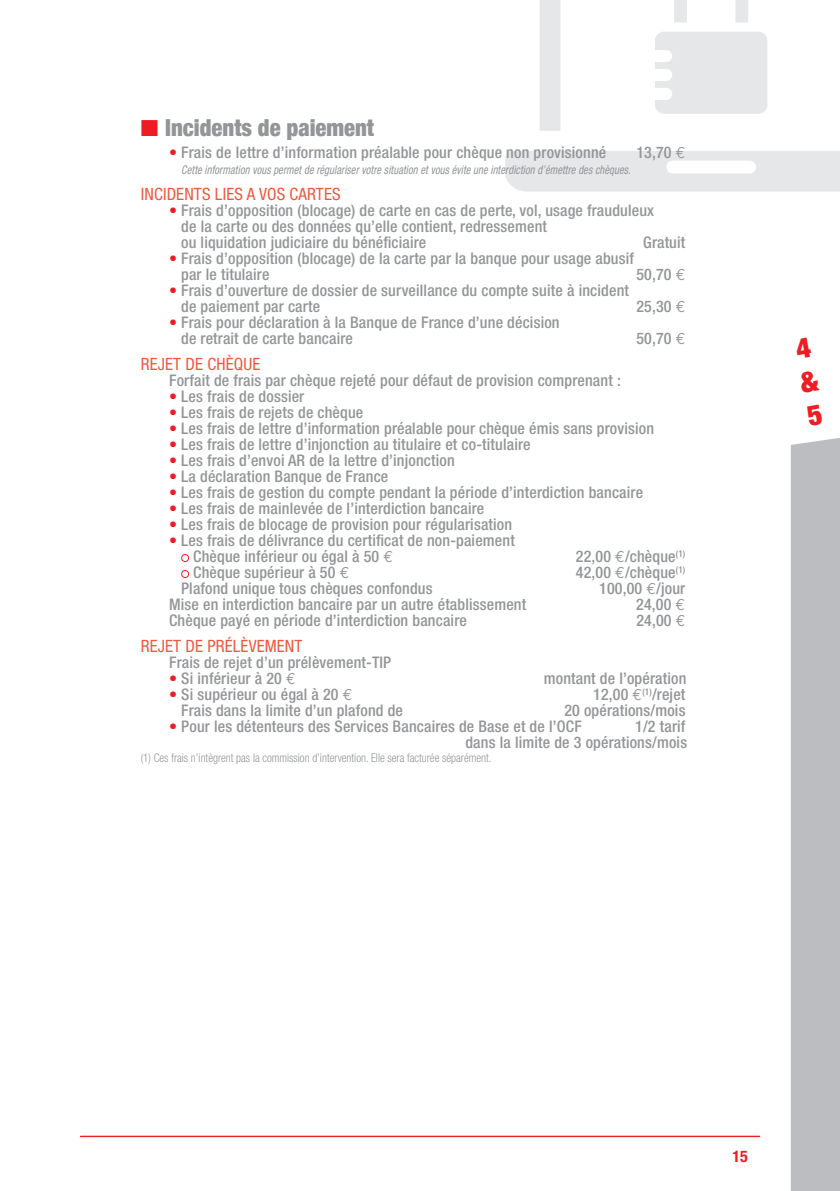
<style>
.page{position:relative;width:840px;height:1191px;background:#fff}
.page>*{position:absolute;margin:0;border:0;box-sizing:border-box;transform-origin:0 0}
.t1{font:900 condensed 23.4px "Helvetica Neue";color:#939598}
.t2{font:condensed 17px "Helvetica Neue LT Std";letter-spacing:.01em;color:#f0593e}
.t3{font:500 condensed 16px/16px "Helvetica Neue LT Std";letter-spacing:.01em;color:#939598}
.t4{font:700 condensed 16px "Helvetica Neue LT Std";color:#ee1d23}
.t5{font:italic condensed 12px "Helvetica Neue";letter-spacing:.01em;color:#939598;scale:.87 1}
.t6{font:300 condensed 12px "Helvetica Neue LT Std";color:#939598;scale:.93 1}
.s1{color:#ee1d23}
.s2{font-family:"Euro Mono";font-weight:400;font-stretch:normal}
</style>
<div class="page">
<hr style="left:80px;top:1135px;width:679px;height:2px;background:#ee1d23">
<svg style="left:505px;top:151px;width:334px;height:40px;background:#e8e9eb"></svg>
<svg style="left:540px;top:0;width:227px;height:131px"></svg>
<div style="left:791px;top:438px;width:48px;height:753px;background:#bcbdc0"></div>
<div style="left:181px;top:554px;width:8px;height:8px;border:1px solid #ee1d23;border-radius:50%"></div>
<div style="left:181px;top:570px;width:8px;height:8px;border:1px solid #ee1d23;border-radius:50%"></div>
<h1 class="t1" style="left:141px;top:113px;width:235px"><span class="s1">■</span> Incidents de paiement</h1>
<p class="t3" style="left:169px;top:146px;width:438px"><span class="s1">•</span> Frais de lettre d’information préalable pour chèque non provisionné</p>
<p class="t3" style="left:636px;top:146px;width:50px">13,70 <span class="s2">€</span></p>
<p class="t5" style="left:181px;top:165px;width:518px">Cette information vous permet de régulariser votre situation et vous évite une interdiction d’émettre des chèques.</p>
<p class="t2" style="left:141px;top:188px;width:201px">INCIDENTS LIES A VOS CARTES</p>
<p class="t3" style="left:181px;top:204px;width:474px;text-indent:-12px"><span class="s1">•</span> Frais d’opposition (blocage) de carte en cas de perte, vol, usage frauduleux de la carte ou des données qu’elle contient, redressement<br>ou liquidation judiciaire du bénéficiaire</p>
<p class="t3" style="left:643px;top:236px;width:44px">Gratuit</p>
<p class="t3" style="left:181px;top:252px;width:454px;text-indent:-12px"><span class="s1">•</span> Frais d’opposition (blocage) de la carte par la banque pour usage abusif par le titulaire</p>
<p class="t3" style="left:636px;top:268px;width:50px">50,70 <span class="s2">€</span></p>
<p class="t3" style="left:181px;top:284px;width:449px;text-indent:-12px"><span class="s1">•</span> Frais d’ouverture de dossier de surveillance du compte suite à incident de paiement par carte</p>
<p class="t3" style="left:636px;top:300px;width:50px">25,30 <span class="s2">€</span></p>
<p class="t3" style="left:181px;top:316px;width:380px;text-indent:-12px"><span class="s1">•</span> Frais pour déclaration à la Banque de France d’une décision de retrait de carte bancaire</p>
<p class="t3" style="left:636px;top:332px;width:50px">50,70 <span class="s2">€</span></p>
<p class="t2" style="left:141px;top:358px;width:121px">REJET DE CHÈQUE</p>
<p class="t3" style="left:169px;top:374px;width:453px">Forfait de frais par chèque rejeté pour défaut de provision comprenant :</p>
<p class="t3" style="left:169px;top:390px;width:137px"><span class="s1">•</span> Les frais de dossier</p>
<p class="t3" style="left:169px;top:406px;width:196px"><span class="s1">•</span> Les frais de rejets de chèque</p>
<p class="t3" style="left:169px;top:422px;width:486px"><span class="s1">•</span> Les frais de lettre d’information préalable pour chèque émis sans provision</p>
<p class="t3" style="left:169px;top:438px;width:363px"><span class="s1">•</span> Les frais de lettre d’injonction au titulaire et co-titulaire</p>
<p class="t3" style="left:169px;top:454px;width:287px"><span class="s1">•</span> Les frais d’envoi AR de la lettre d’injonction</p>
<p class="t3" style="left:169px;top:470px;width:221px"><span class="s1">•</span> La déclaration Banque de France</p>
<p class="t3" style="left:169px;top:486px;width:475px"><span class="s1">•</span> Les frais de gestion du compte pendant la période d’interdiction bancaire</p>
<p class="t3" style="left:169px;top:502px;width:316px"><span class="s1">•</span> Les frais de mainlevée de l’interdiction bancaire</p>
<p class="t3" style="left:169px;top:518px;width:344px"><span class="s1">•</span> Les frais de blocage de provision pour régularisation</p>
<p class="t3" style="left:193px;top:534px;width:323px;text-indent:-24px"><span class="s1">•</span> Les frais de délivrance du certificat de non-paiement<br>Chèque inférieur ou égal à 50 <span class="s2">€</span></p>
<p class="t3" style="left:575px;top:550px;width:111px">22,00 <span class="s2">€</span>/chèque<sup>(1)</sup></p>
<p class="t3" style="left:193px;top:566px;width:157px">Chèque supérieur à 50 <span class="s2">€</span></p>
<p class="t3" style="left:575px;top:566px;width:111px">42,00 <span class="s2">€</span>/chèque<sup>(1)</sup></p>
<p class="t3" style="left:181px;top:582px;width:253px">Plafond unique tous chèques confondus</p>
<p class="t3" style="left:599px;top:582px;width:88px">100,00 <span class="s2">€</span>/jour</p>
<p class="t3" style="left:169px;top:598px;width:358px">Mise en interdiction bancaire par un autre établissement</p>
<p class="t3" style="left:635px;top:598px;width:50px">24,00 <span class="s2">€</span></p>
<p class="t3" style="left:169px;top:614px;width:299px">Chèque payé en période d’interdiction bancaire</p>
<p class="t3" style="left:636px;top:614px;width:50px">24,00 <span class="s2">€</span></p>
<p class="t2" style="left:141px;top:640px;width:163px">REJET DE PRÉLÈVEMENT</p>
<p class="t3" style="left:169px;top:656px;width:223px">Frais de rejet d’un prélèvement-TIP</p>
<p class="t3" style="left:169px;top:672px;width:128px"><span class="s1">•</span> Si inférieur à 20 <span class="s2">€</span></p>
<p class="t3" style="left:543px;top:672px;width:144px">montant de l’opération</p>
<p class="t3" style="left:169px;top:688px;width:185px"><span class="s1">•</span> Si supérieur ou égal à 20 <span class="s2">€</span></p>
<p class="t3" style="left:593px;top:688px;width:94px">12,00 <span class="s2">€</span><sup>(1)</sup>/rejet</p>
<p class="t3" style="left:181px;top:704px;width:223px">Frais dans la limite d’un plafond de</p>
<p class="t3" style="left:564px;top:704px;width:123px">20 opérations/mois</p>
<p class="t3" style="left:169px;top:720px;width:414px"><span class="s1">•</span> Pour les détenteurs des Services Bancaires de Base et de l’OCF</p>
<p class="t3" style="left:465px;top:720px;width:223px;text-align:right">1/2 tarif<br>dans la limite de 3 opérations/mois</p>
<p class="t6" style="left:141px;top:753px;width:378px">(1) Ces frais n’intègrent pas la commission d’intervention. Elle sera facturée séparément.</p>
<p class="t4" style="left:732px;top:1151px;width:17px">15</p>
</div>
